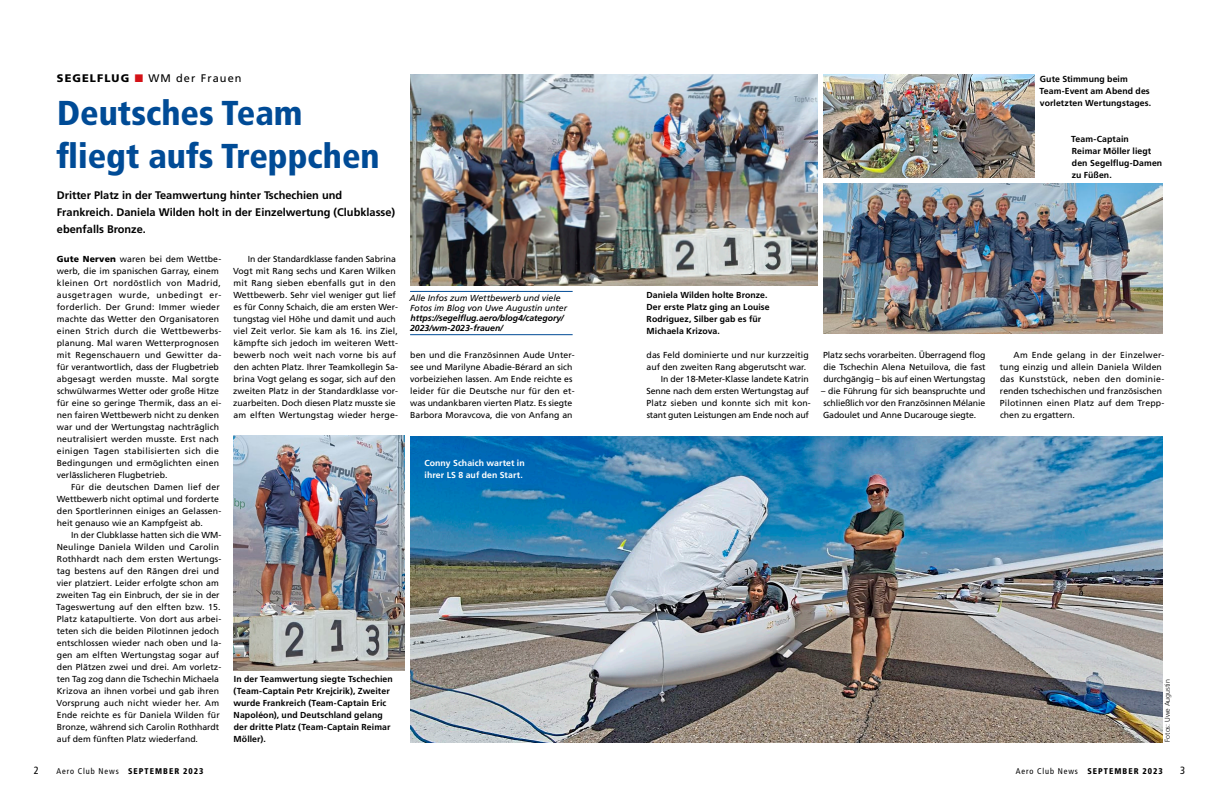
<style>
.page{position:relative;width:1219px;height:794px;background:#fff}
.page>*{position:absolute;margin:0;border:0;box-sizing:border-box;transform-origin:0 0}
.t1{font:900 condensed 34.5px/43px "Frutiger LT Com";color:#004b96}
.t2{font:700 11px/17px "Frutiger LT Com";color:#000}
.t3{font:11px "Frutiger LT Com";letter-spacing:.1em;color:#000}
.t4{font:condensed 10.5px "Frutiger LT Com";color:#000}
.t5{font:8.7px/12px "Frutiger LT Com";letter-spacing:.005em;color:#000}
.t6{font:700 8.7px/12px "Frutiger LT Com";letter-spacing:.01em;color:#000}
.t7{font:italic 8.7px/10.1px "Frutiger LT Com";color:#000}
.t8{font:italic 700 8.7px/10.1px "Frutiger LT Com";color:#000}
.t9{font:700 8.7px/12px "Frutiger LT Com";letter-spacing:.01em;color:#fff}
.t10{font:8.7px "Frutiger LT Com";letter-spacing:-.02em;color:#000}
.t11{font:900 condensed 8.3px "Frutiger LT Com";letter-spacing:.125em;color:#000}
.t12{font:300 7px "Frutiger LT Com";color:#000}
.s1{font-weight:900}
.s2{color:#d41217}
.s3{font-weight:400}
</style>
<div class="page">
<img style="left:823px;top:74px;width:212px;height:104px">
<img style="left:410px;top:436px;width:752px;height:306px">
<img style="left:410px;top:74px;width:407px;height:212px">
<img style="left:823px;top:184px;width:339px;height:150px">
<img style="left:233px;top:436px;width:171px;height:234px">
<hr style="left:410px;top:291px;width:163px;height:1px;background:#004b96">
<hr style="left:410px;top:334px;width:163px;height:1px;background:#004b96">
<p class="t3" style="left:57px;top:72px;width:186px"><span class="s1">SEGELFLUG</span> <span class="s2">■</span> WM der Frauen</p>
<h1 class="t1" style="left:56px;top:92px;width:325px">Deutsches Team fliegt aufs Treppchen</h1>
<p class="t2" style="left:57px;top:187px;width:340px">Dritter Platz in der Teamwertung hinter Tschechien und<br>Frankreich. Daniela Wilden holt in der Einzelwertung (Clubklasse) ebenfalls Bronze.</p>
<p class="t5" style="left:57px;top:253px;width:166px"><span class="s1">Gute Nerven</span> waren bei dem Wettbe&shy;werb, die im spanischen Garray, einem kleinen Ort nordöstlich von Madrid, ausgetragen wurde, unbedingt er&shy;forderlich. Der Grund: Immer wieder machte das Wetter den Organisatoren einen Strich durch die Wettbewerbs&shy;planung. Mal waren Wetterprognosen mit Regenschauern und Gewitter da&shy;für verantwortlich, dass der Flugbetrieb abgesagt werden musste. Mal sorgte schwülwarmes Wetter oder große Hitze für eine so geringe Thermik, dass an ei&shy;nen fairen Wettbewerb nicht zu denken war und der Wertungstag nachträglich neutralisiert werden musste. Erst nach einigen Tagen stabilisierten sich die Bedingungen und ermöglichten einen verlässlicheren Flugbetrieb.</p>
<p class="t5" style="left:57px;top:481px;width:166px;text-indent:14px">Für die deutschen Damen lief der Wettbewerb nicht optimal und forderte den Sportlerinnen einiges an Gelassen&shy;heit genauso wie an Kampfgeist ab.</p>
<p class="t5" style="left:56px;top:529px;width:167px;text-indent:15px">In der Clubklasse hatten sich die WM-Neulinge Daniela Wilden und Carolin Rothhardt nach dem ersten Wertungs&shy;tag bestens auf den Rängen drei und vier platziert. Leider erfolgte schon am zweiten Tag ein Einbruch, der sie in der Tageswertung auf den elften bzw. 15.<br>Platz katapultierte. Von dort aus arbei&shy;teten sich die beiden Pilotinnen jedoch entschlossen wieder nach oben und la&shy;gen am elften Wertungstag sogar auf den Plätzen zwei und drei. Am vorletz&shy;ten Tag zog dann die Tschechin Michaela Krizova an ihnen vorbei und gab ihren Vorsprung auch nicht wieder her. Am Ende reichte es für Daniela Wilden für Bronze, während sich Carolin Rothhardt auf dem fünften Platz wiederfand.</p>
<p class="t5" style="left:233px;top:253px;width:166px;text-indent:15px">In der Standardklasse fanden Sabrina Vogt mit Rang sechs und Karen Wilken mit Rang sieben ebenfalls gut in den Wettbewerb. Sehr viel weniger gut lief es für Conny Schaich, die am ersten Wer&shy;tungstag viel Höhe und damit und auch viel Zeit verlor. Sie kam als 16. ins Ziel, kämpfte sich jedoch im weiteren Wett&shy;bewerb noch weit nach vorne bis auf den achten Platz. Ihrer Teamkollegin Sa&shy;brina Vogt gelang es sogar, sich auf den zweiten Platz in der Standardklasse vor&shy;zuarbeiten. Doch diesen Platz musste sie am elften Wertungstag wieder herge-</p>
<p class="t6" style="left:233px;top:673px;width:161px">In der Teamwertung siegte Tschechien (Team-Captain Petr Krejcirik), Zweiter wurde Frankreich (Team-Captain Eric Napoléon), und Deutschland gelang der dritte Platz (Team-Captain Reimar Möller).</p>
<p class="t7" style="left:409px;top:292px;width:159px">Alle Infos zum Wettbewerb und viele<br>Fotos im Blog von Uwe Augustin unter</p>
<p class="t8" style="left:410px;top:313px;width:155px">https://segelflug.aero/blog4/category/<br>2023/wm-2023-frauen/</p>
<p class="t6" style="left:646px;top:289px;width:125px">Daniela Wilden holte Bronze.<br>Der erste Platz ging an Louise<br>Rodriguez, Silber gab es für<br>Michaela Krizova.</p>
<p class="t5" style="left:410px;top:349px;width:166px">ben und die Französinnen Aude Unter&shy;see und Marilyne Abadie-Bérard an sich vorbeiziehen lassen. Am Ende reichte es leider für die Deutsche nur für den et&shy;was undankbaren vierten Platz. Es siegte Barbora Moravcova, die von Anfang an</p>
<p class="t5" style="left:647px;top:349px;width:164px">das Feld dominierte und nur kurzzeitig</p>
<p class="t5" style="left:646px;top:361px;width:161px">auf den zweiten Rang abgerutscht war.</p>
<p class="t5" style="left:661px;top:373px;width:149px">In der 18-Meter-Klasse landete Katrin</p>
<p class="t5" style="left:646px;top:385px;width:164px">Senne nach dem ersten Wertungstag auf</p>
<p class="t5" style="left:646px;top:397px;width:166px">Platz sieben und konnte sich mit kon-</p>
<p class="t10" style="left:647px;top:410px;width:164px">stant guten Leistungen am Ende noch auf</p>
<p class="t5" style="left:823px;top:349px;width:164px;text-align:justify">Platz sechs vorarbeiten. Überragend flog die Tschechin Alena Netuilova, die fast durchgängig – bis auf einen Wertungstag</p>
<p class="t5" style="left:821px;top:385px;width:166px;text-align:justify">– die Führung für sich beanspruchte und schließlich vor den Französinnen Mélanie Gadoulet und Anne Ducarouge siegte.</p>
<p class="t9" style="left:424px;top:457px;width:102px">Conny Schaich wartet in ihrer LS 8 auf den Start.</p>
<p class="t6" style="left:1039px;top:73px;width:113px">Gute Stimmung beim<br>Team-Event am Abend des vorletzten Wertungstages.</p>
<p class="t6" style="left:1071px;top:133px;width:93px">Team-Captain<br>Reimar Möller liegt den Segelflug-Damen zu Füßen.</p>
<p class="t5" style="left:1000px;top:349px;width:166px;text-indent:14px">Am Ende gelang in der Einzelwer&shy;tung einzig und allein Daniela Wilden das Kunststück, neben den dominie&shy;renden tschechischen und französischen Pilotinnen einen Platz auf dem Trepp&shy;chen zu ergattern.</p>
<p class="t12" style="left:1163px;top:742px;width:64px;rotate:-90deg">Fotos: Uwe Augustin</p>
<p class="t4" style="left:34px;top:764px;width:7px">2</p>
<p class="t11" style="left:56px;top:766px;width:149px"><span class="s3">Aero Club News</span> SEPTEMBER 2023</p>
<p class="t11" style="left:1016px;top:766px;width:149px"><span class="s3">Aero Club News</span> SEPTEMBER 2023</p>
<p class="t4" style="left:1180px;top:764px;width:7px">3</p>
</div>
